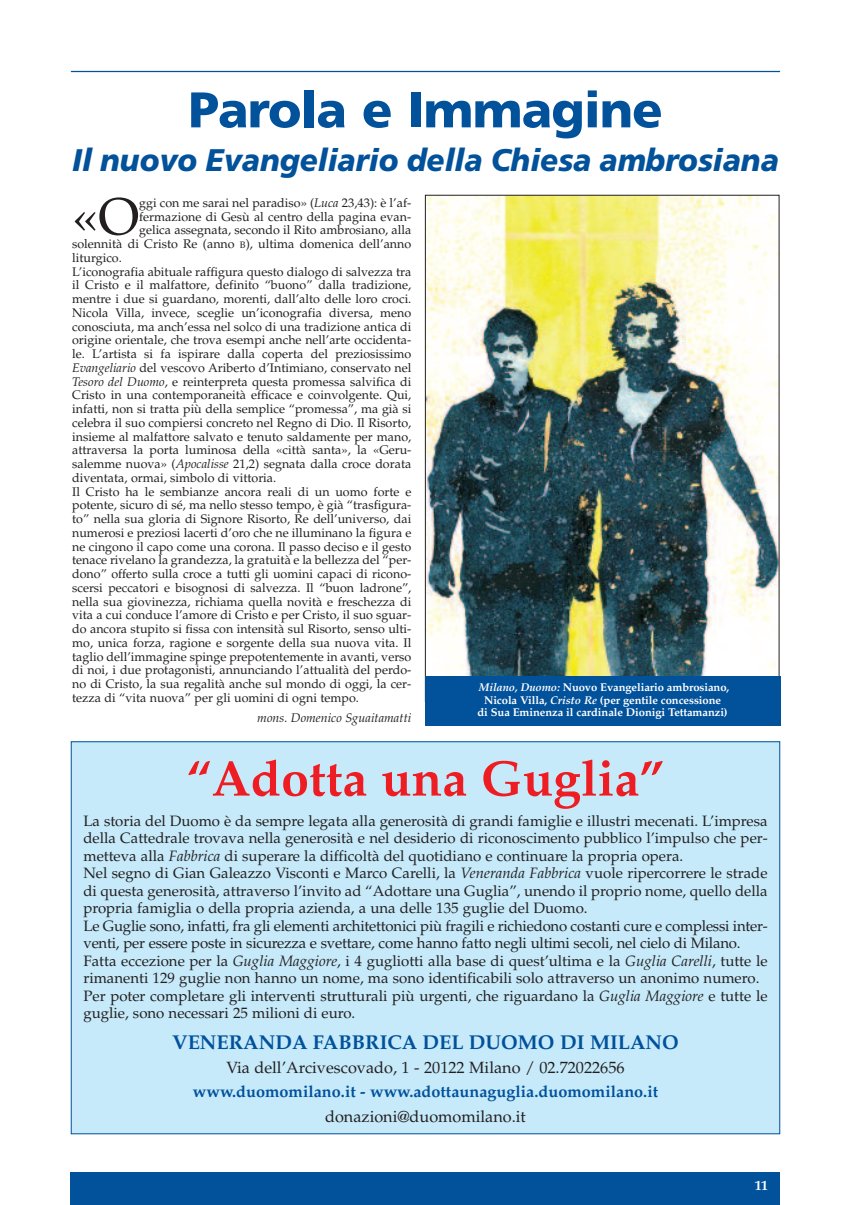
<style>
.page{position:relative;width:851px;height:1205px;background:#fff}
.page>*{position:absolute;margin:0;border:0;box-sizing:border-box;transform-origin:0 0}
.t1{font:52.12px "Palatino";color:#231f20}
.t2{font:700 50px "Palatino";color:#ee1d23}
.t3{font:900 50px "Frutiger";letter-spacing:-.02em;color:#01519b}
.t4{font:italic 900 31.25px "Frutiger";color:#01519b;scale:.95 1}
.t5{font:700 20px "Palatino";color:#01519b}
.t6{font:16.25px "Palatino";color:#231f20}
.t7{font:700 16.25px "Palatino";color:#01519b}
.t8{font:15px/17.5px "Palatino";color:#231f20}
.t9{font:700 13.75px "Palatino";color:#fff}
.t10{font:12.5px "Palatino";color:#231f20}
.t11{font:italic 12.5px "Palatino";color:#231f20}
.t12{font:700 11.25px/12.5px "Palatino";letter-spacing:-.01em;color:#fff;text-align:center}
.s1{font-style:italic}
.s2{font-size:9.38px}
</style>
<div class="page">
<div style="left:71px;top:1172px;width:709px;height:33px;background:#01519b"></div>
<hr style="left:71px;top:71px;width:709px;height:1px;background:#01519b">
<img style="left:427px;top:197px;width:350px;height:479px">
<div style="left:425px;top:676px;width:355px;height:50px;background:#01519b"></div>
<div style="left:71px;top:742px;width:708px;height:392px;background:#c6eafa"></div>
<h2 class="t3" style="left:188px;top:90px;width:475px">Parola e Immagine</h2>
<h3 class="t4" style="left:72px;top:148px;width:745px">Il nuovo Evangeliario della Chiesa ambrosiana</h3>
<h1 class="t1" style="left:72px;top:196px;width:69px">«O</h1>
<p class="t10" style="left:139px;top:198px;width:274px">ggi con me sarai nel paradiso» (<span class="s1">Luca</span> 23,43): è l’af-</p>
<p class="t10" style="left:139px;top:212px;width:274px">fermazione di Gesù al centro della pagina evan-</p>
<p class="t10" style="left:139px;top:225px;width:274px">gelica assegnata, secondo il Rito ambrosiano, alla</p>
<p class="t10" style="left:72px;top:239px;width:340px">solennità di Cristo Re (anno <span class="s2">B</span>), ultima domenica dell’anno</p>
<p class="t10" style="left:72px;top:253px;width:51px">liturgico.</p>
<p class="t10" style="left:72px;top:267px;width:341px">L’iconografia abituale raffigura questo dialogo di salvezza tra</p>
<p class="t10" style="left:72px;top:280px;width:340px">il Cristo e il malfattore, definito “buono” dalla tradizione,</p>
<p class="t10" style="left:72px;top:294px;width:341px">mentre i due si guardano, morenti, dall’alto delle loro croci.</p>
<p class="t10" style="left:72px;top:308px;width:340px">Nicola Villa, invece, sceglie un’iconografia diversa, meno</p>
<p class="t10" style="left:72px;top:322px;width:341px">conosciuta, ma anch’essa nel solco di una tradizione antica di</p>
<p class="t10" style="left:72px;top:335px;width:340px">origine orientale, che trova esempi anche nell’arte occidenta-</p>
<p class="t10" style="left:72px;top:349px;width:340px">le. L’artista si fa ispirare dalla coperta del preziosissimo</p>
<p class="t10" style="left:72px;top:363px;width:340px"><span class="s1">Evangeliario</span> del vescovo Ariberto d’Intimiano, conservato nel</p>
<p class="t10" style="left:72px;top:377px;width:340px"><span class="s1">Tesoro del Duomo</span>, e reinterpreta questa promessa salvifica di</p>
<p class="t10" style="left:72px;top:390px;width:340px">Cristo in una contemporaneità efficace e coinvolgente. Qui,</p>
<p class="t10" style="left:72px;top:404px;width:341px">infatti, non si tratta più della semplice “promessa”, ma già si</p>
<p class="t10" style="left:72px;top:418px;width:341px">celebra il suo compiersi concreto nel Regno di Dio. Il Risorto,</p>
<p class="t10" style="left:72px;top:432px;width:341px">insieme al malfattore salvato e tenuto saldamente per mano,</p>
<p class="t10" style="left:72px;top:445px;width:341px">attraversa la porta luminosa della «città santa», la «Geru-</p>
<p class="t10" style="left:72px;top:459px;width:340px">salemme nuova» (<span class="s1">Apocalisse</span> 21,2) segnata dalla croce dorata</p>
<p class="t10" style="left:72px;top:473px;width:206px">diventata, ormai, simbolo di vittoria.</p>
<p class="t10" style="left:72px;top:487px;width:340px">Il Cristo ha le sembianze ancora reali di un uomo forte e</p>
<p class="t10" style="left:72px;top:500px;width:341px">potente, sicuro di sé, ma nello stesso tempo, è già “trasfigura-</p>
<p class="t10" style="left:72px;top:514px;width:340px">to” nella sua gloria di Signore Risorto, Re dell’universo, dai</p>
<p class="t10" style="left:72px;top:528px;width:341px">numerosi e preziosi lacerti d’oro che ne illuminano la figura e</p>
<p class="t10" style="left:72px;top:542px;width:341px">ne cingono il capo come una corona. Il passo deciso e il gesto</p>
<p class="t10" style="left:72px;top:555px;width:341px">tenace rivelano la grandezza, la gratuità e la bellezza del “per-</p>
<p class="t10" style="left:72px;top:569px;width:340px">dono” offerto sulla croce a tutti gli uomini capaci di ricono-</p>
<p class="t10" style="left:72px;top:583px;width:341px">scersi peccatori e bisognosi di salvezza. Il “buon ladrone”,</p>
<p class="t10" style="left:72px;top:597px;width:340px">nella sua giovinezza, richiama quella novità e freschezza di</p>
<p class="t10" style="left:72px;top:610px;width:341px">vita a cui conduce l’amore di Cristo e per Cristo, il suo sguar-</p>
<p class="t10" style="left:72px;top:624px;width:341px">do ancora stupito si fissa con intensità sul Risorto, senso ulti-</p>
<p class="t10" style="left:72px;top:638px;width:340px">mo, unica forza, ragione e sorgente della sua nuova vita. Il</p>
<p class="t10" style="left:72px;top:652px;width:341px">taglio dell’immagine spinge prepotentemente in avanti, verso</p>
<p class="t10" style="left:72px;top:665px;width:341px">di noi, i due protagonisti, annunciando l’attualità del perdo-</p>
<p class="t10" style="left:72px;top:679px;width:341px">no di Cristo, la sua regalità anche sul mondo di oggi, la cer-</p>
<p class="t10" style="left:72px;top:693px;width:288px">tezza di “vita nuova” per gli uomini di ogni tempo.</p>
<p class="t11" style="left:257px;top:713px;width:155px">mons. Domenico Sguaitamatti</p>
<p class="t12" style="left:477px;top:682px;width:253px"><span class="s1">Milano, Duomo:</span> Nuovo Evangeliario ambrosiano,<br>Nicola Villa, <span class="s1">Cristo Re</span> (per gentile concessione<br>di Sua Eminenza il cardinale Dionigi Tettamanzi)</p>
<h2 class="t2" style="left:187px;top:759px;width:479px">“Adotta una Guglia”</h2>
<p class="t8" style="left:83px;top:813px;width:685px">La storia del Duomo è da sempre legata alla generosità di grandi famiglie e illustri mecenati. L’impresa della Cattedrale trovava nella generosità e nel desiderio di riconoscimento pubblico l’impulso che per&shy;metteva alla <span class="s1">Fabbrica</span> di superare la difficoltà del quotidiano e continuare la propria opera.<br>Nel segno di Gian Galeazzo Visconti e Marco Carelli, la <span class="s1">Veneranda Fabbrica</span> vuole ripercorrere le strade di questa generosità, attraverso l’invito ad “Adottare una Guglia”, unendo il proprio nome, quello della propria famiglia o della propria azienda, a una delle 135 guglie del Duomo.<br>Le Guglie sono, infatti, fra gli elementi architettonici più fragili e richiedono costanti cure e complessi inter&shy;venti, per essere poste in sicurezza e svettare, come hanno fatto negli ultimi secoli, nel cielo di Milano.<br>Fatta eccezione per la <span class="s1">Guglia Maggiore</span>, i 4 gugliotti alla base di quest’ultima e la <span class="s1">Guglia Carelli</span>, tutte le rimanenti 129 guglie non hanno un nome, ma sono identificabili solo attraverso un anonimo numero.<br>Per poter completare gli interventi strutturali più urgenti, che riguardano la <span class="s1">Guglia Maggiore</span> e tutte le guglie, sono necessari 25 milioni di euro.</p>
<h3 class="t5" style="left:172px;top:1035px;width:508px">VENERANDA FABBRICA DEL DUOMO DI MILANO</h3>
<h3 class="t6" style="left:226px;top:1061px;width:400px">Via dell’Arcivescovado, 1 - 20122 Milano / 02.72022656</h3>
<h3 class="t7" style="left:193px;top:1086px;width:466px">www.duomomilano.it - www.adottaunaguglia.duomomilano.it</h3>
<h3 class="t6" style="left:325px;top:1110px;width:202px">donazioni@duomomilano.it</h3>
<p class="t9" style="left:754px;top:1179px;width:15px">11</p>
</div>
